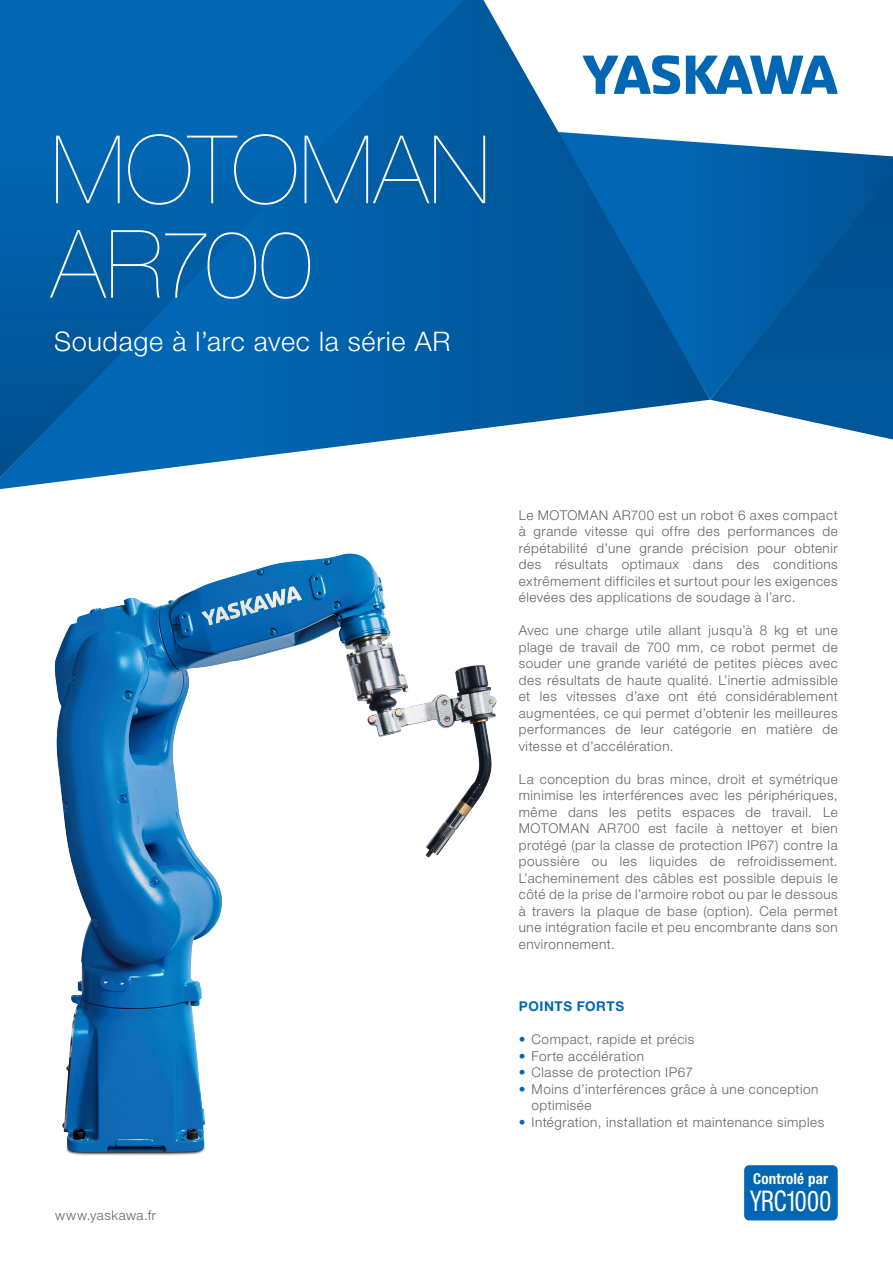
<style>
.page{position:relative;width:893px;height:1263px;background:#fff}
.page>*{position:absolute;margin:0;border:0;box-sizing:border-box;transform-origin:0 0}
.t1{font:200 94.5px/94.5px "Helvetica Neue LT Pro";letter-spacing:.005em;color:#fff}
.t2{font:condensed 28.5px "Helvetica Neue LT Pro";letter-spacing:-.01em;color:#fff;scale:.87 1}
.t3{font:300 27px "Helvetica Neue LT Pro";letter-spacing:.025em;color:#fff}
.t4{font:700 condensed 15px "Helvetica Neue LT Pro";letter-spacing:.01em;color:#fff}
.Flyer_Grundtext{font:300 13.5px/16.5px "Helvetica Neue LT Pro";letter-spacing:.04em;color:#636366;text-align:justify}
.Flyer_Grundtext_mit{font:300 13.5px/16.5px "Helvetica Neue LT Pro";letter-spacing:.04em;color:#636366}
.Flyer_Head_bold_blau{font:700 13.5px "Helvetica Neue LT Pro";letter-spacing:.045em;color:#0166b3}
.s1{color:#0166b3}
</style>
<div class="page">
<svg style="left:712px;top:400px;width:181px;height:39px"></svg>
<svg style="left:710px;top:156px;width:183px;height:244px;background:#00589d"></svg>
<svg style="left:0;top:0;width:710px;height:489px;background:#1a70b1"></svg>
<div style="left:744px;top:1165px;width:94px;height:55px;background:#0166b3;border-radius:5px"></div>
<img style="left:54px;top:553px;width:443px;height:602px">
<svg style="left:483px;top:0;width:404px;height:156px"></svg>
<svg style="left:583px;top:55px;width:97px;height:39px"></svg>
<svg style="left:686px;top:56px;width:152px;height:38px"></svg>
<p class="t1" style="left:51px;top:122px;width:441px">MOTOMAN<br>AR700</p>
<p class="t3" style="left:54px;top:325px;width:398px">Soudage à l’arc avec la série AR</p>
<p class="Flyer_Grundtext" style="left:55px;top:1207px;width:102px">www.yaskawa.fr</p>
<p class="Flyer_Grundtext" style="left:519px;top:507px;width:320px">Le MOTOMAN AR700 est un robot 6 axes compact à grande vitesse qui offre des performances de répétabilité d’une grande précision pour obtenir des résultats optimaux dans des conditions extrêmement difficiles et surtout pour les exigences élevées des applications de soudage à l’arc.</p>
<p class="Flyer_Grundtext" style="left:519px;top:622px;width:320px">Avec une charge utile allant jusqu’à 8 kg et une plage de travail de 700 mm, ce robot permet de souder une grande variété de petites pièces avec des résultats de haute qualité. L’inertie admissible et les vitesses d’axe ont été considérablement augmentées, ce qui permet d’obtenir les meilleures performances de leur catégorie en matière de vitesse et d’accélération.</p>
<p class="Flyer_Grundtext" style="left:519px;top:771px;width:320px">La conception du bras mince, droit et symétrique minimise les interférences avec les périphériques, même dans les petits espaces de travail. Le MOTOMAN AR700 est facile à nettoyer et bien protégé (par la classe de protection IP67) contre la poussière ou les liquides de refroidissement.<br>L’acheminement des câbles est possible depuis le côté de la prise de l’armoire robot ou par le dessous à travers la plaque de base (option). Cela permet une intégration facile et peu encombrante dans son environnement.</p>
<p class="Flyer_Head_bold_blau" style="left:519px;top:998px;width:107px">POINTS FORTS</p>
<p class="Flyer_Grundtext_mit" style="left:519px;top:1031px;width:177px"><span class="s1">•</span> Compact, rapide et précis</p>
<p class="Flyer_Grundtext_mit" style="left:519px;top:1047px;width:127px"><span class="s1">•</span> Forte accélération</p>
<p class="Flyer_Grundtext_mit" style="left:519px;top:1064px;width:176px"><span class="s1">•</span> Classe de protection IP67</p>
<p class="Flyer_Grundtext_mit" style="left:531px;top:1080px;width:288px;text-indent:-13px"><span class="s1">•</span> Moins d’interférences grâce à une conception optimisée</p>
<p class="Flyer_Grundtext_mit" style="left:519px;top:1113px;width:307px"><span class="s1">•</span> Intégration, installation et maintenance simples</p>
<p class="t4" style="left:753px;top:1170px;width:76px">Controlé par</p>
<p class="t2" style="left:750px;top:1185px;width:95px">YRC1000</p>
</div>
